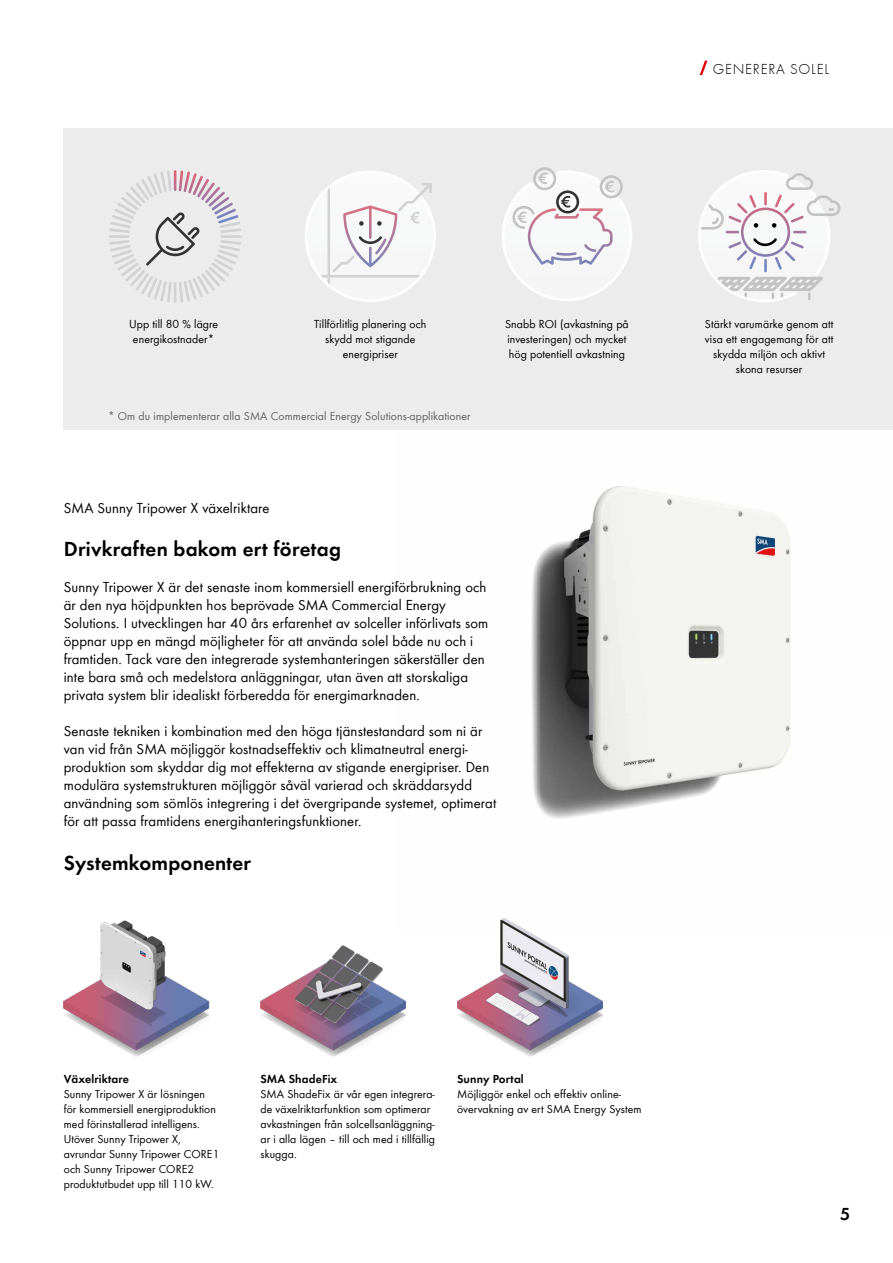
<style>
.page{position:relative;width:893px;height:1263px;background:#fff}
.page>*{position:absolute;margin:0;border:0;box-sizing:border-box;transform-origin:0 0}
.t1{font:600 21px "SMA Futura Global";letter-spacing:.01em;color:#000}
.t2{font:600 18px "SMA Futura Global";color:#000}
.t3{font:15px/18px "SMA Futura Global";letter-spacing:.01em;color:#000}
.t4{font:300 15px "SMA Futura Global";letter-spacing:.05em;color:#000}
.t5{font:12px/15px "SMA Futura Global";letter-spacing:.01em;color:#000}
.t6{font:12px "SMA Futura Global";letter-spacing:.01em;color:#626261}
.t7{font:600 12px "SMA Futura Global";letter-spacing:.01em;color:#000}
</style>
<div class="page">
<img style="left:395px;top:429px;width:498px;height:490px">
<div style="left:64px;top:128px;width:829px;height:301px;background:#ececec"></div>
<svg style="left:700px;top:61px;width:7px;height:14px"></svg>
<svg style="left:305px;top:171px;width:131px;height:131px"></svg>
<svg style="left:698px;top:170px;width:142px;height:132px"></svg>
<svg style="left:502px;top:167px;width:130px;height:134px"></svg>
<img style="left:64px;top:920px;width:146px;height:137px">
<img style="left:260px;top:981px;width:146px;height:76px">
<img style="left:295px;top:946px;width:100px;height:83px">
<img style="left:457px;top:984px;width:146px;height:73px">
<img style="left:486px;top:919px;width:103px;height:107px">
<svg style="left:109px;top:170px;width:133px;height:133px"></svg>
<p class="t4" style="left:713px;top:60px;width:118px">GENERERA SOLEL</p>
<p class="t5" style="left:129px;top:316px;width:91px;text-align:center">Upp till 80 % lägre energikostnader*</p>
<p class="t5" style="left:314px;top:316px;width:114px;text-align:center">Tillförlitlig planering och skydd mot stigande energipriser</p>
<p class="t5" style="left:505px;top:316px;width:125px">Snabb ROI (avkastning på investeringen) och mycket hög potentiell avkastning</p>
<p class="t5" style="left:705px;top:316px;width:130px;text-align:center">Stärkt varumärke genom att visa ett engagemang för att skydda miljön och aktivt skona resurser</p>
<p class="t6" style="left:108px;top:409px;width:364px">* Om du implementerar alla SMA Commercial Energy Solutions-applikationer</p>
<p class="t3" style="left:64px;top:499px;width:207px">SMA Sunny Tripower X växelriktare</p>
<h1 class="t1" style="left:64px;top:536px;width:279px">Drivkraften bakom ert företag</h1>
<p class="t3" style="left:64px;top:577px;width:426px">Sunny Tripower X är det senaste inom kommersiell energiförbrukning och är den nya höjdpunkten hos beprövade SMA Commercial Energy Solutions. I utvecklingen har 40 års erfarenhet av solceller införlivats som öppnar upp en mängd möjligheter för att använda solel både nu och i framtiden. Tack vare den integrerade systemhanteringen säkerställer den inte bara små och medelstora anläggningar, utan även att storskaliga privata system blir idealiskt förberedda för energimarknaden.</p>
<p class="t3" style="left:64px;top:721px;width:434px">Senaste tekniken i kombination med den höga tjänstestandard som ni är van vid från SMA möjliggör kostnadseffektiv och klimatneutral energi&shy;produktion som skyddar dig mot effekterna av stigande energipriser. Den modulära systemstrukturen möjliggör såväl varierad och skräddarsydd användning som sömlös integrering i det övergripande systemet, optimerat för att passa framtidens energihanteringsfunktioner.</p>
<h1 class="t1" style="left:64px;top:851px;width:189px">Systemkomponenter</h1>
<p class="t7" style="left:64px;top:1072px;width:67px">Växelriktare</p>
<p class="t5" style="left:64px;top:1087px;width:157px">Sunny Tripower X är lösningen för kommersiell energiproduktion med förinstallerad intelligens.<br>Utöver Sunny Tripower X, avrundar Sunny Tripower CORE1 och Sunny Tripower CORE2 produktutbudet upp till 110 kW.</p>
<p class="t7" style="left:260px;top:1072px;width:78px">SMA ShadeFix</p>
<p class="t5" style="left:260px;top:1087px;width:176px">SMA ShadeFix är vår egen integrera&shy;de växelriktarfunktion som optimerar avkastningen från solcellsanläggning&shy;ar i alla lägen – till och med i tillfällig skugga.</p>
<p class="t7" style="left:457px;top:1072px;width:68px">Sunny Portal</p>
<p class="t5" style="left:457px;top:1087px;width:186px">Möjliggör enkel och effektiv online&shy;övervakning av ert SMA Energy System</p>
<p class="t2" style="left:840px;top:1204px;width:12px">5</p>
</div>
